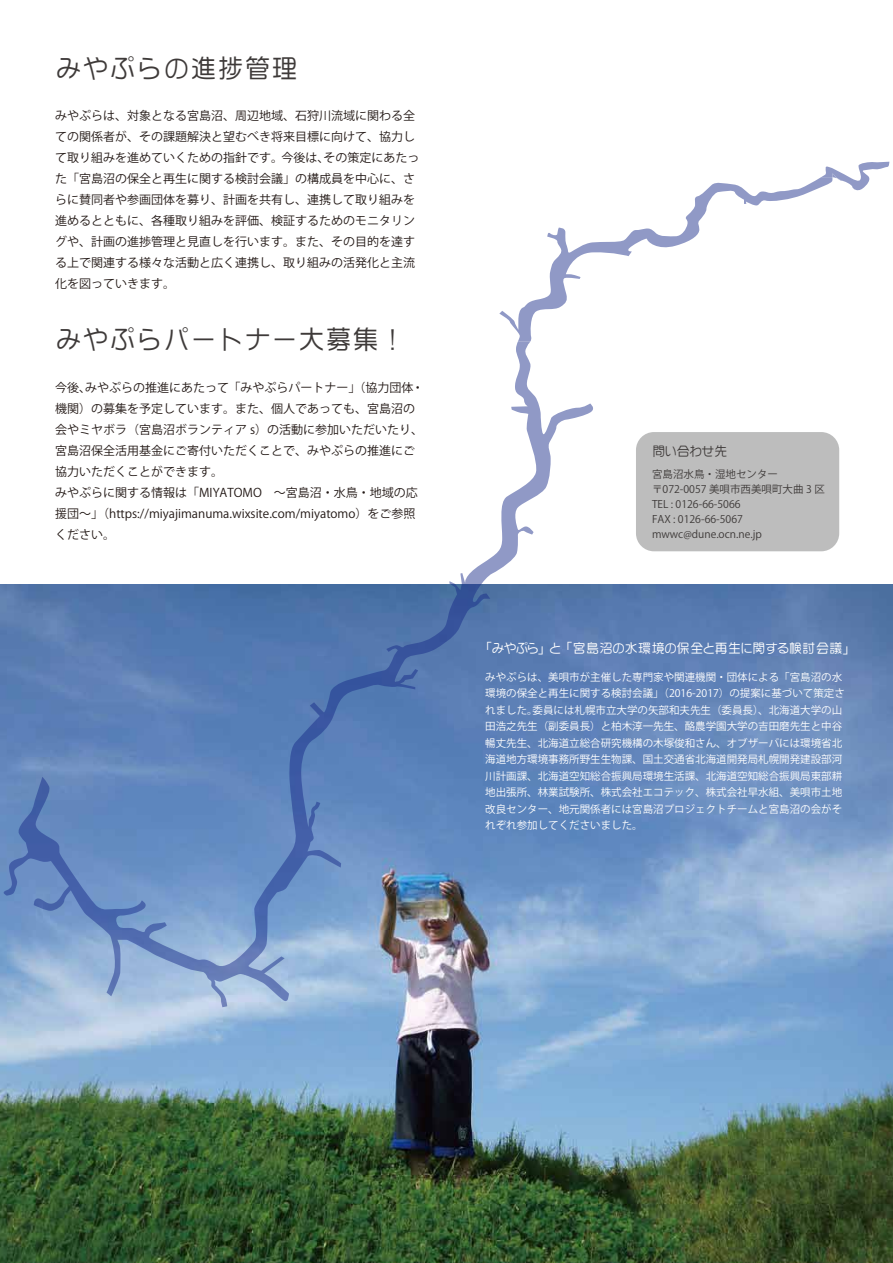
<style>
.page{position:relative;width:893px;height:1263px;background:#fff}
.page>*{position:absolute;margin:0;border:0;box-sizing:border-box;transform-origin:0 0}
.t1{font:27px "DFPOP Mix W3 WINP RKSJ H";color:#3e3a39}
.t2{font:13.5px "DFPOP Mix W3 WING RKSJ H";color:#fff}
.t3{font:13.5px "DFPOP Mix W3 WING RKSJ H";color:#3e3a39}
.t4{font:12px/21px "Koz Go Pro";color:#221815}
.t5{font:10.5px/16.5px "Koz Go Pro";color:#fff}
.t6{font:10.5px/15px "Koz Go Pro";color:#3e3a39}
</style>
<div class="page">
<img style="left:0;top:584px;width:893px;height:679px">
<svg style="left:4px;top:341px;width:592px;height:666px"></svg>
<svg style="left:499px;top:177px;width:322px;height:164px"></svg>
<svg style="left:821px;top:162px;width:68px;height:29px"></svg>
<div style="left:636px;top:432px;width:203px;height:119px;background:#bdbdbd;border-radius:18px"></div>
<h1 class="t1" style="left:55px;top:55px;width:244px">みやぷらの進捗管理</h1>
<p class="t4" style="left:55px;top:106px;width:366px">みやぷらは、対象となる宮島沼、周辺地域、石狩川流域に関わる全ての関係者が、その課題解決と望むべき将来目標に向けて、協力して取り組みを進めていくための指針です。今後は、その策定にあたった「宮島沼の保全と再生に関する検討会議」の構成員を中心に、さらに賛同者や参画団体を募り、計画を共有し、連携して取り組みを進めるとともに、各種取り組みを評価、検証するためのモニタリングや、計画の進捗管理と見直しを行います。また、その目的を達する上で関連する様々な活動と広く連携し、取り組みの活発化と主流化を図っていきます。</p>
<h1 class="t1" style="left:55px;top:326px;width:352px">みやぷらパートナー大募集！</h1>
<p class="t4" style="left:55px;top:377px;width:370px">今後、みやぷらの推進にあたって「みやぷらパートナー」（協力団体・機関）の募集を予定しています。また、個人であっても、宮島沼の会やミヤボラ（宮島沼ボランティア s）の活動に参加いただいたり、宮島沼保全活用基金にご寄付いただくことで、みやぷらの推進にご協力いただくことができます。<br>みやぷらに関する情報は「MIYATOMO　～宮島沼・水鳥・地域の応援団～」（https://miyajimanuma.wixsite.com/miyatomo）をご参照ください。</p>
<p class="t3" style="left:652px;top:444px;width:77px">問い合わせ先</p>
<p class="t6" style="left:652px;top:467px;width:175px">宮島沼水鳥・湿地センター〒072-0057 美唄市西美唄町大曲 3 区<br>TEL : 0126-66-5066<br>FAX : 0126-66-5067 mwwc@dune.ocn.ne.jp</p>
<p class="t2" style="left:485px;top:641px;width:366px">「みやぷら」と「宮島沼の水環境の保全と再生に関する検討会議」</p>
<p class="t5" style="left:485px;top:669px;width:361px">みやぷらは、美唄市が主催した専門家や関連機関・団体による「宮島沼の水環境の保全と再生に関する検討会議」（2016-2017）の提案に基づいて策定されました。委員には札幌市立大学の矢部和夫先生（委員長）、北海道大学の山田浩之先生（副委員長）と柏木淳一先生、酪農学園大学の吉田磨先生と中谷暢丈先生、北海道立総合研究機構の木塚俊和さん、オブザーバには環境省北海道地方環境事務所野生生物課、国土交通省北海道開発局札幌開発建設部河川計画課、北海道空知総合振興局環境生活課、北海道空知総合振興局東部耕地出張所、林業試験所、株式会社エコテック、株式会社早水組、美唄市土地改良センター、地元関係者には宮島沼プロジェクトチームと宮島沼の会がそれぞれ参加してくださいました。</p>
</div>
